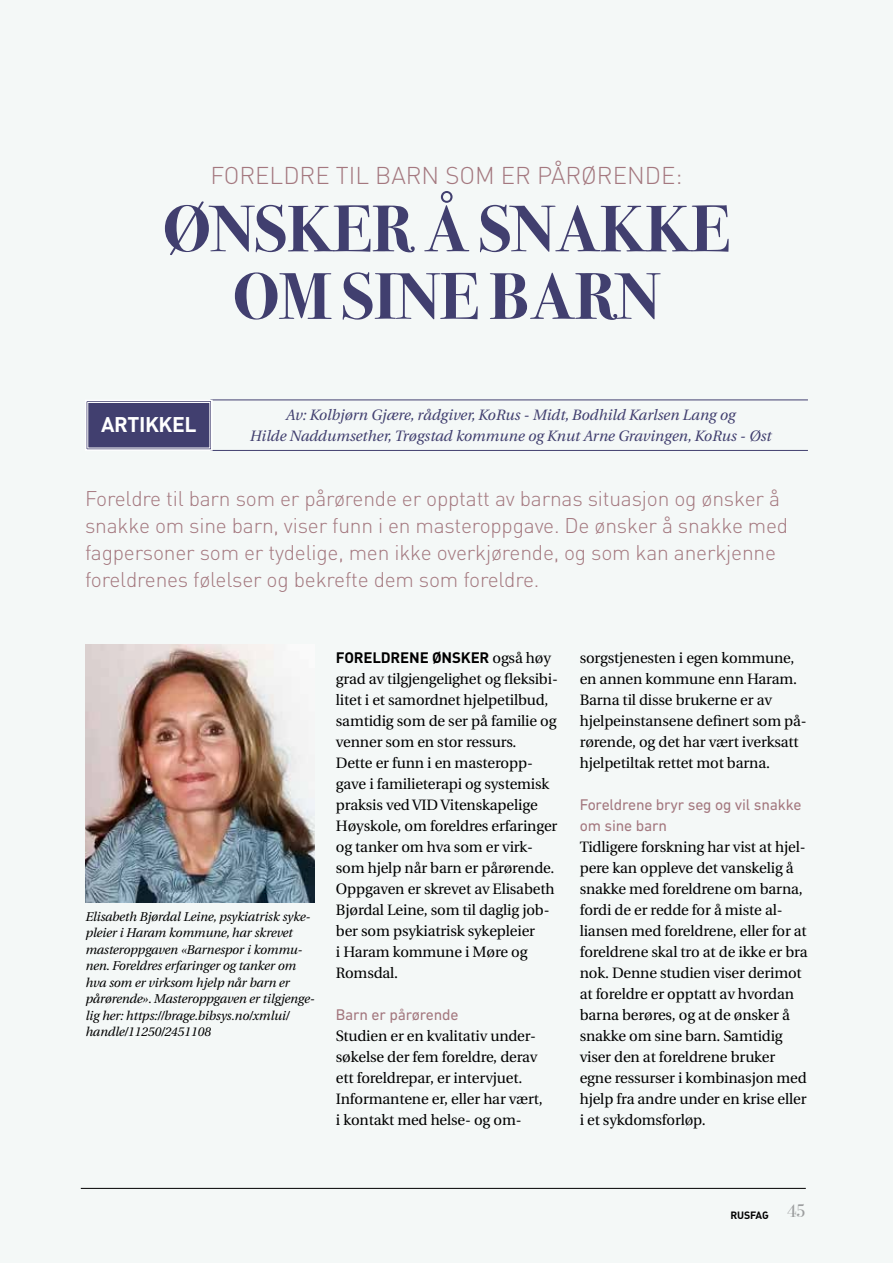
<style>
.page{position:relative;width:893px;height:1263px;background:#f4f8f7}
.page>*{position:absolute;margin:0;border:0;box-sizing:border-box;transform-origin:0 0}
.t1{font:66px/67.5px "Bodoni Svty Two ITCTT Bold";color:#413f6f;text-align:center}
.t2{font:300 24px "DIN";color:#a4787f}
.t3{font:300 21px/27px "DIN";letter-spacing:-.01em;color:#a4787f}
.t4{font:700 21px "DIN";letter-spacing:-.02em;color:#fff}
.t5{font:15.75px/21px "DIN Next LT Pro";letter-spacing:-.01em;color:#a4787f}
.t6{font:15px/21px "Utopia";letter-spacing:-.01em;color:#000}
.t7{font:italic 15px/21px "Utopia";color:#413f6f;text-align:center}
.t8{font:15px "DIN Bold Alternate";letter-spacing:-.01em;color:#000}
.t9{font:italic 12.75px/16.5px "Utopia";letter-spacing:-.01em;color:#000}
.t10{font:10.5px "DIN Bold Alternate";letter-spacing:-.01em;color:#000}
.s1{font-family:"Utopia"}
</style>
<div class="page">
<hr style="left:210px;top:400px;width:598px;height:1px;background:#413f6f">
<hr style="left:210px;top:450px;width:598px;height:1px;background:#413f6f">
<svg style="left:86px;top:399px;width:127px;height:52px;background:#585680"></svg>
<div style="left:88px;top:402px;width:122px;height:46px;border:1px solid #fff"></div>
<img style="left:85px;top:644px;width:230px;height:258px">
<hr style="left:81px;top:1188px;width:725px;height:1px;background:#000">
<h2 class="t2" style="left:211px;top:160px;width:473px">FORELDRE TIL BARN SOM ER PÅRØRENDE:</h2>
<h1 class="t1" style="left:163px;top:190px;width:569px">ØNSKER Å SNAKKE<br>OM SINE BARN</h1>
<h3 class="t4" style="left:101px;top:411px;width:97px">ARTIKKEL</h3>
<p class="t7" style="left:249px;top:405px;width:523px">Av: Kolbjørn Gjære, rådgiver, KoRus - Midt, Bodhild Karlsen Lang og<br>Hilde Naddumsether, Trøgstad kommune og Knut Arne Gravingen, KoRus - Øst</p>
<p class="t3" style="left:85px;top:485px;width:705px">Foreldre til barn som er pårørende er opptatt av barnas situasjon og ønsker å snakke om sine barn, viser funn i en masteroppgave. De ønsker å snakke med fagpersoner som er tydelige, men ikke overkjørende, og som kan anerkjenne foreldrenes følelser og bekrefte dem som foreldre.</p>
<p class="t9" style="left:85px;top:908px;width:229px">Elisabeth Bjørdal Leine, psykiatrisk syke&shy;pleier i Haram kommune, har skrevet masteroppgaven «Barnespor i kommu&shy;nen. Foreldres erfaringer og tanker om hva som er virksom hjelp når barn er pårørende». Masteroppgaven er tilgjenge&shy;lig her: https://brage.bibsys.no/xmlui/ handle/11250/2451108</p>
<p class="t8" style="left:336px;top:648px;width:217px">FORELDRENE ØNSKER <span class="s1">også høy</span></p>
<p class="t6" style="left:336px;top:669px;width:223px">grad av tilgjengelighet og fleksibi&shy;litet i et samordnet hjelpetilbud, samtidig som de ser på familie og venner som en stor ressurs.<br>Dette er funn i en masteropp&shy;gave i familieterapi og systemisk praksis ved VID Vitenskapelige<br>Høyskole, om foreldres erfaringer og tanker om hva som er virk&shy;som hjelp når barn er pårørende.<br>Oppgaven er skrevet av Elisabeth<br>Bjørdal Leine, som til daglig job&shy;ber som psykiatrisk sykepleier<br>i Haram kommune i Møre og<br>Romsdal.</p>
<p class="t5" style="left:336px;top:1004px;width:124px">Barn er pårørende</p>
<p class="t6" style="left:336px;top:1026px;width:208px">Studien er en kvalitativ under&shy;søkelse der fem foreldre, derav ett foreldrepar, er intervjuet.<br>Informantene er, eller har vært, i kontakt med helse- og om-</p>
<p class="t6" style="left:580px;top:648px;width:229px">sorgstjenesten i egen kommune, en annen kommune enn Haram.<br>Barna til disse brukerne er av hjelpeinstansene definert som på&shy;rørende, og det har vært iverksatt hjelpetiltak rettet mot barna.</p>
<p class="t5" style="left:580px;top:794px;width:223px">Foreldrene bryr seg og vil snakke om sine barn</p>
<p class="t6" style="left:580px;top:837px;width:229px">Tidligere forskning har vist at hjel&shy;pere kan oppleve det vanskelig å snakke med foreldrene om barna, fordi de er redde for å miste al&shy;liansen med foreldrene, eller for at foreldrene skal tro at de ikke er bra nok. Denne studien viser derimot at foreldre er opptatt av hvordan barna berøres, og at de ønsker å snakke om sine barn. Samtidig viser den at foreldrene bruker egne ressurser i kombinasjon med hjelp fra andre under en krise eller i et sykdomsforløp.</p>
<p class="t10" style="left:730px;top:1208px;width:77px">RUSFAG <sup>45</sup></p>
</div>
